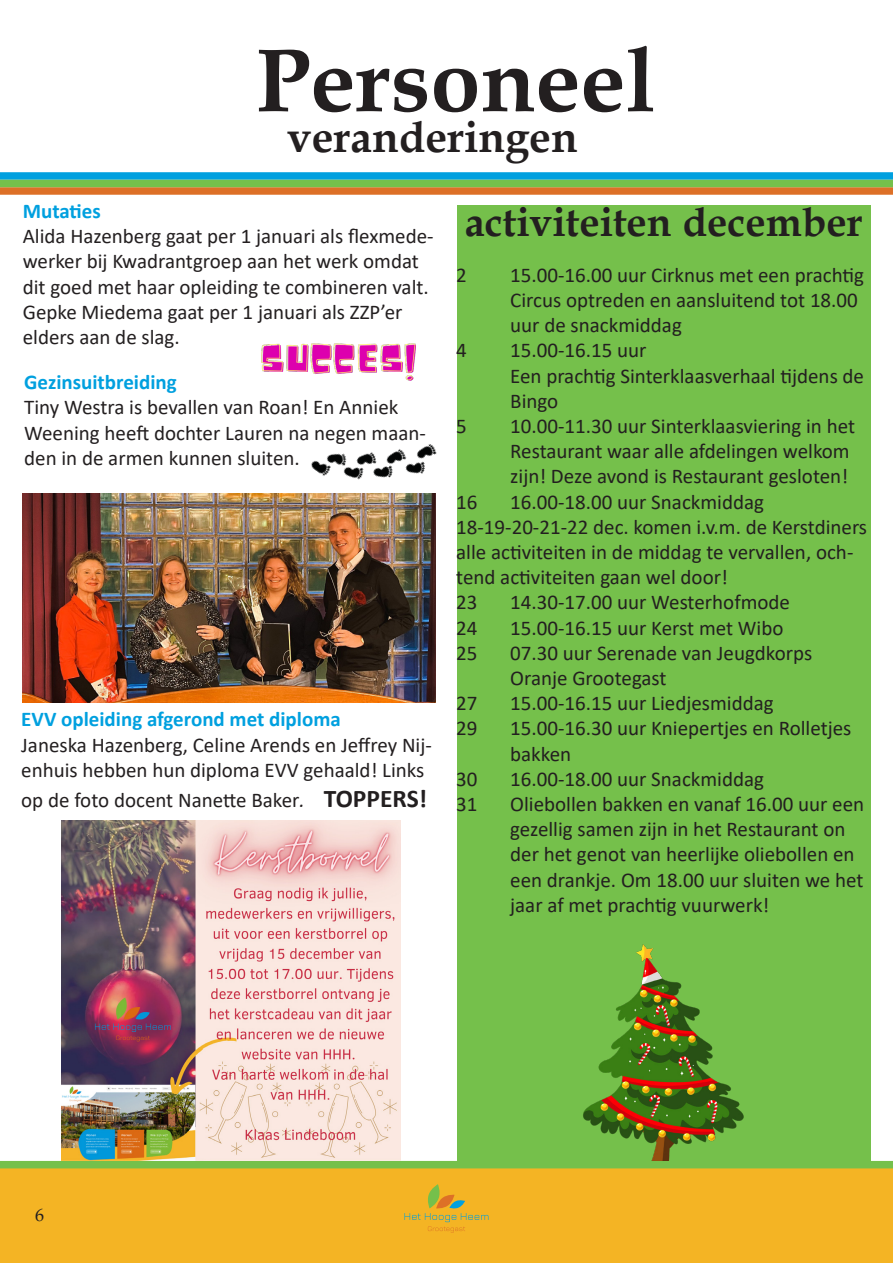
<style>
.page{position:relative;width:893px;height:1263px;background:#fff}
.page>*{position:absolute;margin:0;border:0;box-sizing:border-box;transform-origin:0 0}
.t1{font:700 90px "Book Antiqua";color:#231f20}
.t2{font:700 43.5px "Book Antiqua";color:#231f20}
.t3{font:700 40.5px "Book Antiqua";color:#231f20}
.t4{font:21px/25.2px "Calibri";color:#231f20}
.t5{font:700 21px "Calibri";color:#00a0df}
.t6{font:18px "Book Antiqua";color:#231f20}
.s1{font-style:italic}
.s2{font-weight:700;font-size:25.5px}
</style>
<div class="page">
<div style="left:0;top:1165px;width:893px;height:98px;background:#f4b424"></div>
<div style="left:0;top:172px;width:893px;height:8px;background:#00a0df"></div>
<div style="left:0;top:187px;width:893px;height:8px;background:#dd7027"></div>
<div style="left:0;top:180px;width:893px;height:7px;background:#75c04b"></div>
<div style="left:0;top:1161px;width:893px;height:7px;background:#75c04b"></div>
<svg style="left:404px;top:1184px;width:84px;height:48px"></svg>
<div style="left:457px;top:205px;width:414px;height:955px;background:#75c04b"></div>
<img style="left:261px;top:343px;width:155px;height:38px">
<img style="left:570px;top:944px;width:202px;height:217px">
<img style="left:23px;top:493px;width:413px;height:209px">
<img style="left:293px;top:444px;width:144px;height:92px">
<img style="left:61px;top:821px;width:339px;height:339px">
<p class="t1" style="left:255px;top:19px;width:401px">Personeel</p>
<p class="t2" style="left:288px;top:108px;width:292px">veranderingen</p>
<p class="t5" style="left:23px;top:196px;width:80px">Mutaties</p>
<p class="t4" style="left:23px;top:223px;width:412px">Alida Hazenberg gaat per 1 januari als flexmede&shy;werker bij Kwadrantgroep aan het werk omdat dit goed met haar opleiding te combineren valt.</p>
<p class="t4" style="left:23px;top:299px;width:381px">Gepke Miedema gaat per 1 januari als ZZP’er elders aan de slag.</p>
<p class="t5" style="left:24px;top:367px;width:154px">Gezinsuitbreiding</p>
<p class="t4" style="left:24px;top:394px;width:403px">Tiny Westra is bevallen van Roan! En Anniek<br>Weening heeft dochter Lauren na negen maan&shy;den in de armen kunnen sluiten.</p>
<p class="t5" style="left:21px;top:704px;width:321px">EVV opleiding afgerond met diploma</p>
<p class="t4" style="left:21px;top:731px;width:412px">Janeska Hazenberg, Celine Arends en Jeffrey Nij&shy;enhuis hebben hun diploma EVV gehaald! Links</p>
<p class="t4" style="left:21px;top:787px;width:407px">op de foto docent Nanette Baker<span class="s1">.</span> <span class="s2">TOPPERS!</span></p>
<p class="t3" style="left:465px;top:194px;width:399px">activiteiten december</p>
<p class="t4" style="left:456px;top:262px;width:12px">2</p>
<p class="t4" style="left:510px;top:262px;width:355px">15.00-16.00 uur Cirknus met een prachtig<br>Circus optreden en aansluitend tot 18.00 uur de snackmiddag</p>
<p class="t4" style="left:456px;top:337px;width:12px">4</p>
<p class="t4" style="left:510px;top:337px;width:138px">15.00-16.15 uur</p>
<p class="t4" style="left:510px;top:362px;width:355px">Een prachtig Sinterklaasverhaal tijdens de<br>Bingo</p>
<p class="t4" style="left:456px;top:413px;width:12px">5</p>
<p class="t4" style="left:510px;top:413px;width:346px">10.00-11.30 uur Sinterklaasviering in het<br>Restaurant waar alle afdelingen welkom zijn! Deze avond is Restaurant gesloten!</p>
<p class="t4" style="left:456px;top:488px;width:23px">16</p>
<p class="t4" style="left:510px;top:488px;width:255px">16.00-18.00 uur Snackmiddag</p>
<p class="t4" style="left:456px;top:514px;width:412px">18-19-20-21-22 dec. komen i.v.m. de Kerstdiners alle activiteiten in de middag te vervallen, och&shy;tend activiteiten gaan wel door!</p>
<p class="t4" style="left:456px;top:589px;width:23px">23</p>
<p class="t4" style="left:510px;top:589px;width:281px">14.30-17.00 uur Westerhofmode</p>
<p class="t4" style="left:456px;top:614px;width:23px">24</p>
<p class="t4" style="left:510px;top:614px;width:275px">15.00-16.15 uur Kerst met Wibo</p>
<p class="t4" style="left:456px;top:640px;width:23px">25</p>
<p class="t4" style="left:510px;top:640px;width:303px">07.30 uur Serenade van Jeugdkorps</p>
<p class="t4" style="left:510px;top:665px;width:158px">Oranje Grootegast</p>
<p class="t4" style="left:456px;top:690px;width:23px">27</p>
<p class="t4" style="left:510px;top:690px;width:265px">15.00-16.15 uur Liedjesmiddag</p>
<p class="t4" style="left:456px;top:715px;width:23px">29</p>
<p class="t4" style="left:510px;top:715px;width:343px">15.00-16.30 uur Kniepertjes en Rolletjes bakken</p>
<p class="t4" style="left:456px;top:766px;width:23px">30</p>
<p class="t4" style="left:510px;top:766px;width:255px">16.00-18.00 uur Snackmiddag</p>
<p class="t4" style="left:456px;top:791px;width:23px">31</p>
<p class="t4" style="left:510px;top:791px;width:355px">Oliebollen bakken en vanaf 16.00 uur een gezellig samen zijn in het Restaurant on der het genot van heerlijke oliebollen en een drankje. Om 18.00 uur sluiten we het jaar af met prachtig vuurwerk!</p>
<p class="t6" style="left:35px;top:1202px;width:10px">6</p>
</div>
